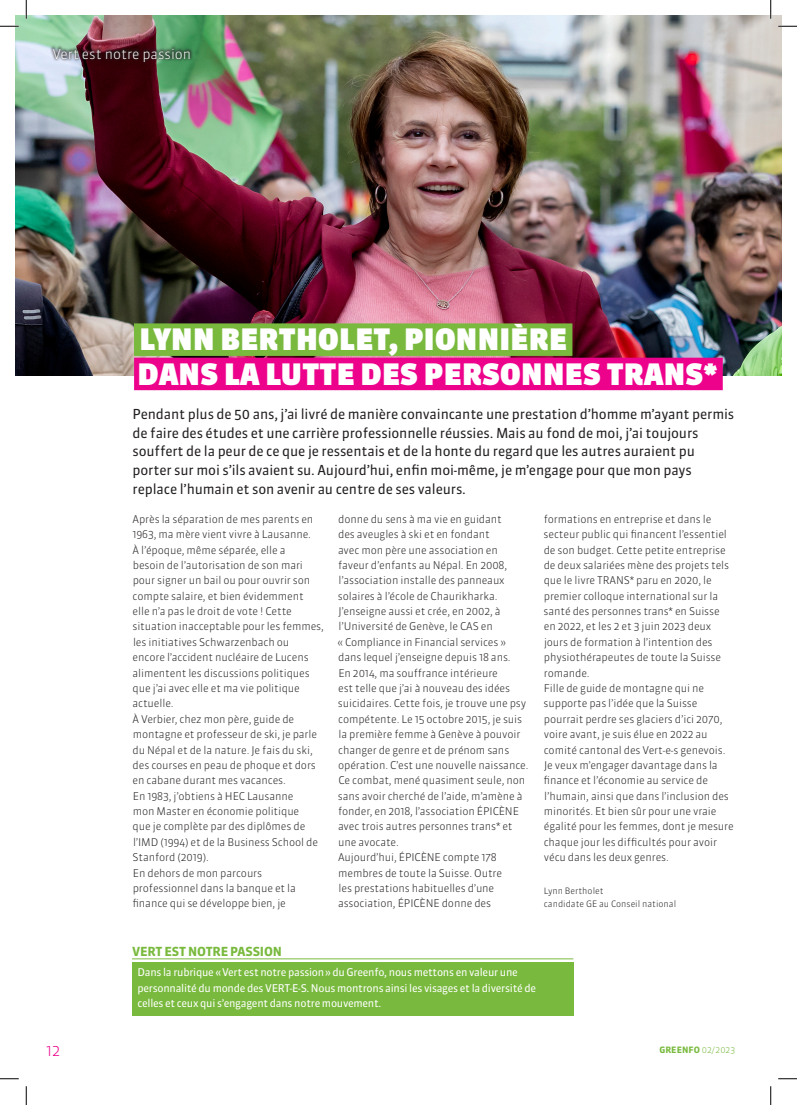
<style>
.page{position:relative;width:797px;height:1105px;background:#fff}
.page>*{position:absolute;margin:0;border:0;box-sizing:border-box;transform-origin:0 0}
.Titel_32_Magenta{font:900 29.5px "Sanuk OT";letter-spacing:.01em;color:#fff}
.Titel_32_Grün{font:900 29.5px "Sanuk OT";letter-spacing:.01em;color:#fff}
.t1{font:300 15px "Sanuk OT";color:#ed028c}
.Lead{font:13.75px/18.8px "Sanuk OT";letter-spacing:-.01em;color:#231f20}
.t2{font:300 13.75px "Sanuk OT";color:#fff}
.Kastentitel_grün{font:700 12.5px "Sanuk OT";letter-spacing:-.015em;color:#79ba3e}
.Autor{font:300 10.62px/15.4px "Sanuk OT";letter-spacing:-.01em;color:#231f20}
.Kasten_Text{font:10.62px/15.4px "Sanuk OT";letter-spacing:-.025em;color:#fff}
.Autor-2{font:300 8.75px "Sanuk OT";color:#231f20}
.t3{font:700 8.75px "Sanuk OT";letter-spacing:.01em;color:#79ba3e}
.s1{font-weight:300}
</style>
<div class="page">
<img style="left:16px;top:16px;width:765px;height:359px">
<div style="left:134px;top:323px;width:438px;height:33px;background:#79ba3e"></div>
<div style="left:134px;top:358px;width:588px;height:32px;background:#ed028c"></div>
<div style="left:49px;top:45px;width:145px;height:20px;background:#231f20;opacity:.75"></div>
<div style="left:132px;top:962px;width:441px;height:53px;background:#79ba3e"></div>
<hr style="left:132px;top:958px;width:441px;height:1px;background:#79ba3e">
<svg style="left:0;top:25px;width:19px;height:2px"></svg>
<svg style="left:778px;top:25px;width:19px;height:2px"></svg>
<svg style="left:0;top:1078px;width:19px;height:1px"></svg>
<svg style="left:778px;top:1078px;width:19px;height:1px"></svg>
<svg style="left:25px;top:0;width:2px;height:19px"></svg>
<svg style="left:25px;top:1086px;width:2px;height:19px"></svg>
<svg style="left:770px;top:0;width:1px;height:19px"></svg>
<svg style="left:770px;top:1086px;width:1px;height:19px"></svg>
<p class="t2" style="left:52px;top:45px;width:140px">Vert est notre passion</p>
<p class="Titel_32_Grün" style="left:139px;top:321px;width:429px">LYNN BERTHOLET, PIONNIÈRE</p>
<p class="Titel_32_Magenta" style="left:138px;top:356px;width:581px">DANS LA LUTTE DES PERSONNES TRANS*</p>
<p class="Lead" style="left:133px;top:405px;width:603px">Pendant plus de 50 ans, j’ai livré de manière convaincante une prestation d’homme m’ayant permis de faire des études et une carrière professionnelle réussies. Mais au fond de moi, j’ai toujours souffert de la peur de ce que je ressentais et de la honte du regard que les autres auraient pu porter sur moi s’ils avaient su. Aujourd’hui, enfin moi-même, je m’engage pour que mon pays replace l’humain et son avenir au centre de ses valeurs.</p>
<p class="Autor" style="left:132px;top:511px;width:193px">Après la séparation de mes parents en 1963, ma mère vient vivre à Lausanne.<br>À l’époque, même séparée, elle a<br>besoin de l’autorisation de son mari pour signer un bail ou pour ouvrir son compte salaire, et bien évidemment<br>elle n’a pas le droit de vote ! Cette situation inacceptable pour les femmes, les initiatives Schwarzenbach ou<br>encore l’accident nucléaire de Lucens alimentent les discussions politiques que j’ai avec elle et ma vie politique actuelle.</p>
<p class="Autor" style="left:132px;top:711px;width:186px">À Verbier, chez mon père, guide de montagne et professeur de ski, je parle du Népal et de la nature. Je fais du ski, des courses en peau de phoque et dors en cabane durant mes vacances.</p>
<p class="Autor" style="left:132px;top:788px;width:187px">En 1983, j’obtiens à HEC Lausanne<br>mon Master en économie politique que je complète par des diplômes de l’IMD (1994) et de la Business School de<br>Stanford (2019).</p>
<p class="Autor" style="left:132px;top:865px;width:165px">En dehors de mon parcours professionnel dans la banque et la finance qui se développe bien, je</p>
<p class="Autor" style="left:338px;top:511px;width:171px">donne du sens à ma vie en guidant des aveugles à ski et en fondant avec mon père une association en faveur d’enfants au Népal. En 2008, l’association installe des panneaux solaires à l’école de Chaurikharka.<br>J’enseigne aussi et crée, en 2002, à l’Université de Genève, le CAS en</p>
<p class="Autor" style="left:337px;top:634px;width:175px">« Compliance in Financial services » dans lequel j’enseigne depuis 18 ans.</p>
<p class="Autor" style="left:338px;top:665px;width:192px">En 2014, ma souffrance intérieure<br>est telle que j’ai à nouveau des idées suicidaires. Cette fois, je trouve une psy compétente. Le 15 octobre 2015, je suis la première femme à Genève à pouvoir changer de genre et de prénom sans opération. C’est une nouvelle naissance.<br>Ce combat, mené quasiment seule, non sans avoir cherché de l’aide, m’amène à fonder, en 2018, l’association ÉPICÈNE avec trois autres personnes trans* et une avocate.</p>
<p class="Autor" style="left:338px;top:850px;width:166px">Aujourd’hui, ÉPICÈNE compte 178 membres de toute la Suisse. Outre les prestations habituelles d’une association, ÉPICÈNE donne des</p>
<p class="Autor" style="left:543px;top:511px;width:187px">formations en entreprise et dans le secteur public qui financent l’essentiel de son budget. Cette petite entreprise de deux salariées mène des projets tels que le livre TRANS* paru en 2020, le premier colloque international sur la santé des personnes trans* en Suisse en 2022, et les 2 et 3 juin 2023 deux jours de formation à l’intention des physiothérapeutes de toute la Suisse romande.</p>
<p class="Autor" style="left:543px;top:680px;width:192px">Fille de guide de montagne qui ne supporte pas l’idée que la Suisse pourrait perdre ses glaciers d’ici 2070, voire avant, je suis élue en 2022 au comité cantonal des Vert-e-s genevois.<br>Je veux m’engager davantage dans la finance et l’économie au service de l’humain, ainsi que dans l’inclusion des minorités. Et bien sûr pour une vraie égalité pour les femmes, dont je mesure chaque jour les difficultés pour avoir vécu dans les deux genres.</p>
<p class="Autor-2" style="left:544px;top:885px;width:61px">Lynn Bertholet</p>
<p class="Autor-2" style="left:544px;top:899px;width:134px">candidate GE au Conseil national</p>
<h2 class="t1" style="left:46px;top:1041px;width:16px">12</h2>
<p class="Kastentitel_grün" style="left:132px;top:943px;width:151px">VERT EST NOTRE PASSION</p>
<p class="Kasten_Text" style="left:137px;top:965px;width:400px">Dans la rubrique «Vert est notre passion» du Greenfo, nous mettons en valeur une personnalité du monde des VERT-E-S. Nous montrons ainsi les visages et la diversité de celles et ceux qui s’engagent dans notre mouvement.</p>
<p class="t3" style="left:659px;top:1044px;width:77px">GREENFO <span class="s1">02/2023</span></p>
</div>
